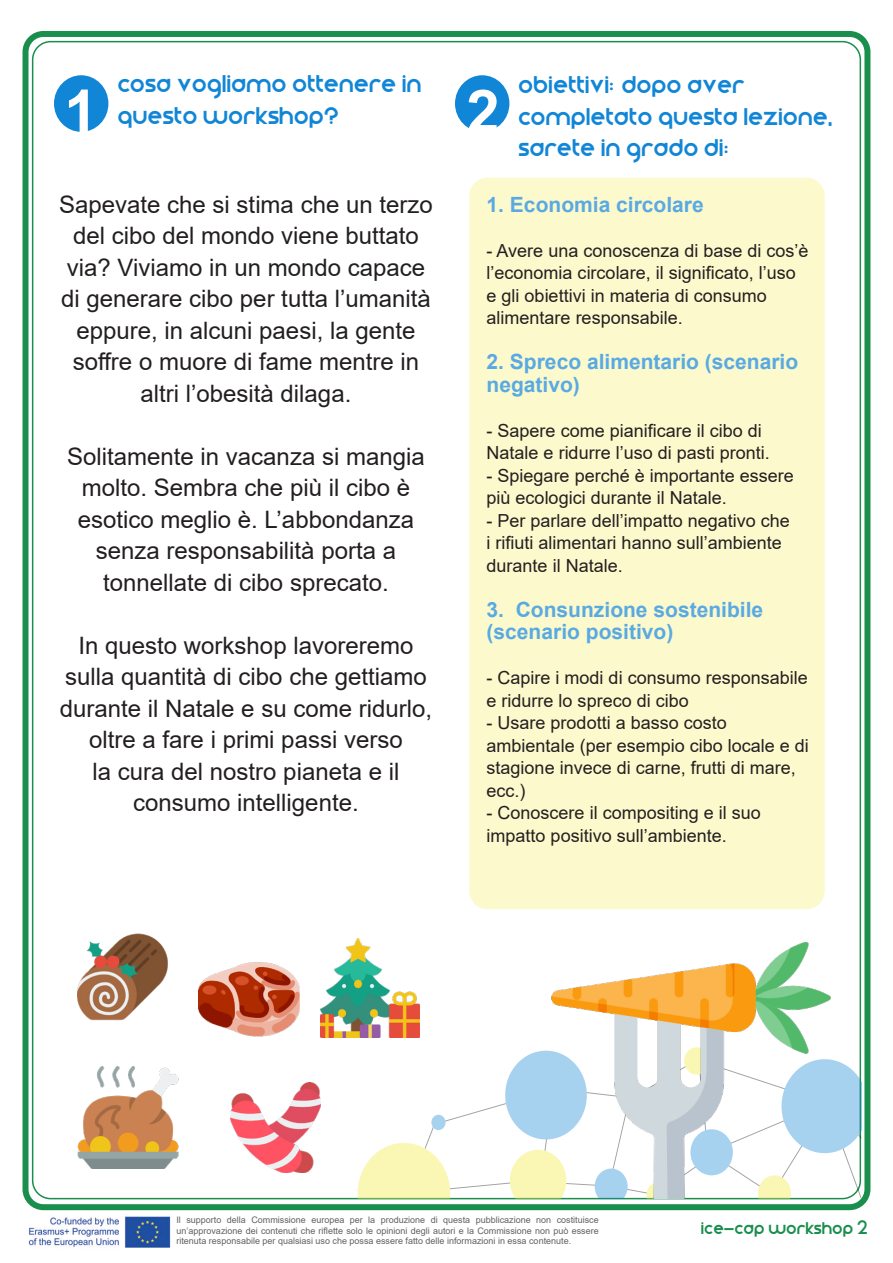
<style>
.page{position:relative;width:893px;height:1263px;background:#fff}
.page>*{position:absolute;margin:0;border:0;box-sizing:border-box;transform-origin:0 0}
.t1{font:700 60px "Arial";color:#fff}
.t2{font:24px/31.5px "Arial";color:#231f20;text-align:center}
.Texto_gral{font:700 21px/22.5px "Arial";color:#59aae2}
.Texto_gral-2{font:18px/22.5px "Arial";color:#231f20}
.t3{font:15px/31.5px "Smooth Circulars";color:#1286d6}
.t4{font:10.5px "Smooth Circulars";color:#198e4d}
.t5{font:9px/10.8px "Arial";color:#616164;text-align:justify}
</style>
<div class="page">
<img style="left:28px;top:1210px;width:148px;height:38px">
<div style="left:23px;top:31px;width:847px;height:1179px;border:6px solid #198e4d;border-radius:18px"></div>
<svg style="left:358px;top:1059px;width:503px;height:140px"></svg>
<div style="left:431px;top:1115px;width:14px;height:15px;background:#a7d2ef;border-radius:50%"></div>
<div style="left:54px;top:75px;width:54px;height:57px;background:#1286d6;border-radius:50%"></div>
<div style="left:455px;top:75px;width:54px;height:57px;background:#1286d6;border-radius:50%"></div>
<div style="left:469px;top:178px;width:356px;height:731px;background:#fcf9cd;border-radius:18px"></div>
<img style="left:77px;top:933px;width:90px;height:88px">
<img style="left:198px;top:962px;width:102px;height:75px">
<img style="left:230px;top:1082px;width:90px;height:90px">
<img style="left:320px;top:938px;width:100px;height:100px">
<img style="left:77px;top:1067px;width:102px;height:101px">
<img style="left:544px;top:943px;width:293px;height:255px">
<p class="t3" style="left:119px;top:71px;width:305px">COSA VOGLIAMO OTTENERE IN<br>QUESTO WORKSHOP?</p>
<p class="t3" style="left:519px;top:72px;width:318px">OBIETTIVI: DOPO AVER<br>COMPLETATO QUESTA LEZIONE,<br>SARETE IN GRADO DI:</p>
<p class="t1" style="left:64px;top:69px;width:35px">1</p>
<p class="t1" style="left:466px;top:69px;width:35px">2</p>
<p class="t2" style="left:59px;top:188px;width:375px">Sapevate che si stima che un terzo del cibo del mondo viene buttato via? Viviamo in un mondo capace di generare cibo per tutta l’umanità eppure, in alcuni paesi, la gente soffre o muore di fame mentre in altri l’obesità dilaga.</p>
<p class="t2" style="left:67px;top:440px;width:359px">Solitamente in vacanza si mangia molto. Sembra che più il cibo è esotico meglio è. L’abbondanza senza responsabilità porta a tonnellate di cibo sprecato.</p>
<p class="t2" style="left:60px;top:629px;width:374px">In questo workshop lavoreremo sulla quantità di cibo che gettiamo durante il Natale e su come ridurlo, oltre a fare i primi passi verso<br>la cura del nostro pianeta e il consumo intelligente.</p>
<p class="Texto_gral" style="left:487px;top:193px;width:219px">1. Economia circolare</p>
<p class="Texto_gral-2" style="left:487px;top:239px;width:323px">- Avere una conoscenza di base di cos’è l’economia circolare, il significato, l’uso e gli obiettivi in materia di consumo alimentare responsabile.</p>
<p class="Texto_gral" style="left:487px;top:351px;width:313px">2. Spreco alimentario (scenario negativo)</p>
<p class="Texto_gral-2" style="left:487px;top:419px;width:285px">- Sapere come pianificare il cibo di<br>Natale e ridurre l’uso di pasti pronti.</p>
<p class="Texto_gral-2" style="left:487px;top:464px;width:309px">- Spiegare perché è importante essere più ecologici durante il Natale.</p>
<p class="Texto_gral-2" style="left:487px;top:509px;width:305px">- Per parlare dell’impatto negativo che i rifiuti alimentari hanno sull’ambiente durante il Natale.</p>
<p class="Texto_gral" style="left:487px;top:598px;width:278px">3. Consunzione sostenibile (scenario positivo)</p>
<p class="Texto_gral-2" style="left:487px;top:666px;width:323px">- Capire i modi di consumo responsabile e ridurre lo spreco di cibo</p>
<p class="Texto_gral-2" style="left:487px;top:711px;width:324px">- Usare prodotti a basso costo ambientale (per esempio cibo locale e di stagione invece di carne, frutti di mare, ecc.)</p>
<p class="Texto_gral-2" style="left:487px;top:801px;width:276px">- Conoscere il compositing e il suo impatto positivo sull’ambiente.</p>
<p class="t5" style="left:176px;top:1214px;width:424px">Il supporto della Commissione europea per la produzione di questa pubblicazione non costituisce un’approvazione dei contenuti che riflette solo le opinioni degli autori e la Commissione non può essere ritenuta responsabile per qualsiasi uso che possa essere fatto delle informazioni in essa contenute.</p>
<p class="t4" style="left:702px;top:1224px;width:168px">ICE-CAP WORKSHOP 2</p>
</div>
